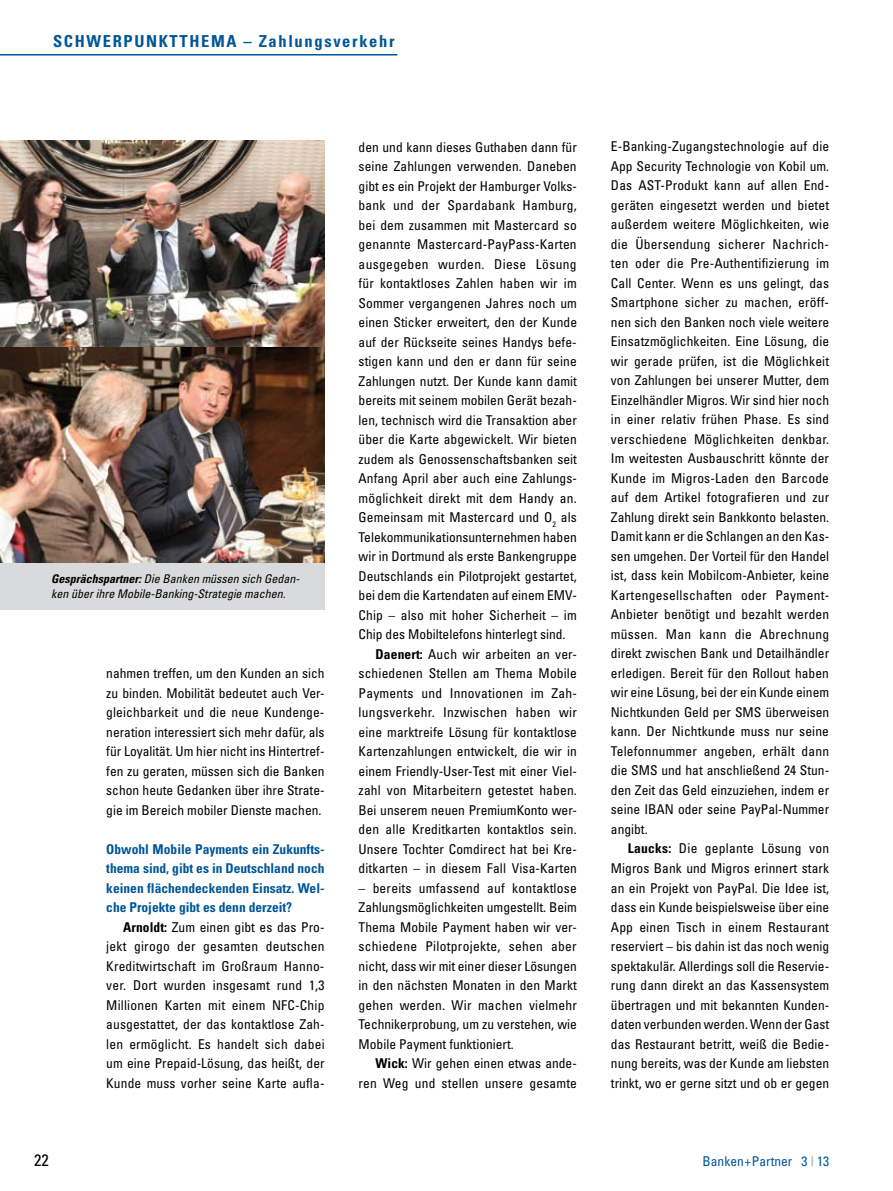
<style>
.page{position:relative;width:893px;height:1191px;background:#fff}
.page>*{position:absolute;margin:0;border:0;box-sizing:border-box;transform-origin:0 0}
.t1{font:700 condensed 16.5px "Univers LT Std";letter-spacing:.1em;color:#005697}
.t2{font:condensed 16.5px "Univers LT Std";color:#000}
.t3{font:condensed 13.5px/19.5px "Univers LT Std";letter-spacing:.005em;color:#000;text-align:justify}
.t4{font:700 condensed 13.5px/19.5px "Univers LT Std";color:#005697;text-align:justify}
.t5{font:condensed 13.5px "Univers LT Std";letter-spacing:.025em;color:#000}
.t6{font:condensed 13.5px "Univers LT Std";color:#005697}
.t7{font:italic condensed 12px/15px "Univers LT Std";color:#000}
.s1{font-weight:700}
.s2{color:#b1b3b4}
</style>
<div class="page">
<img style="left:0;top:140px;width:325px;height:207px">
<img style="left:0;top:347px;width:325px;height:215px">
<div style="left:0;top:562px;width:325px;height:47px;background:#d9dadb"></div>
<hr style="left:0;top:54px;width:397px;height:2px;background:#005697">
<p class="t1" style="left:53px;top:31px;width:35px">Schwe</p>
<p class="t1" style="left:113px;top:31px;width:90px">rpunktthema</p>
<p class="t1" style="left:243px;top:31px;width:153px">– Zahlungsverkehr</p>
<p class="t7" style="left:51px;top:571px;width:250px"><span class="s1">Gesprächspartner:</span> Die Banken müssen sich Gedan&shy;ken über ihre Mobile-Banking-Strategie machen.</p>
<p class="t2" style="left:34px;top:1149px;width:16px">22</p>
<p class="t3" style="left:106px;top:663px;width:220px">nahmen treffen, um den Kunden an sich zu binden. Mobilität bedeutet auch Ver&shy;gleichbarkeit und die neue Kundenge&shy;neration interessiert sich mehr dafür, als für Loyalität. Um hier nicht ins Hintertref&shy;fen zu geraten, müssen sich die Banken schon heute Gedanken über ihre Strate&shy;gie im Bereich mobiler Dienste machen.</p>
<p class="t4" style="left:106px;top:839px;width:220px">Obwohl Mobile Payments ein Zukunfts&shy;thema sind, gibt es in Deutschland noch keinen flächendeckenden Einsatz. Wel&shy;che Projekte gibt es denn derzeit?</p>
<p class="t3" style="left:106px;top:917px;width:220px;text-indent:17px"><span class="s1">Arnoldt:</span> Zum einen gibt es das Pro&shy;jekt girogo der gesamten deutschen Kreditwirtschaft im Großraum Hanno&shy;ver. Dort wurden insgesamt rund 1,3<br>Millionen Karten mit einem NFC-Chip ausgestattet, der das kontaktlose Zah&shy;len ermöglicht. Es handelt sich dabei um eine Prepaid-Lösung, das heißt, der Kunde muss vorher seine Karte aufla-</p>
<p class="t3" style="left:359px;top:137px;width:220px">den und kann dieses Guthaben dann für</p>
<p class="t3" style="left:359px;top:156px;width:220px">seine Zahlungen verwenden. Daneben</p>
<p class="t3" style="left:359px;top:176px;width:220px">gibt es ein Projekt der Hamburger Volks-</p>
<p class="t3" style="left:359px;top:195px;width:220px">bank und der Spardabank Hamburg,</p>
<p class="t3" style="left:359px;top:215px;width:220px">bei dem zusammen mit Mastercard so</p>
<p class="t3" style="left:359px;top:234px;width:220px">genannte Mastercard-PayPass-Karten</p>
<p class="t5" style="left:359px;top:255px;width:220px">ausgegeben wurden. Diese Lösung</p>
<p class="t3" style="left:359px;top:273px;width:220px">für kontaktloses Zahlen haben wir im</p>
<p class="t3" style="left:359px;top:293px;width:220px">Sommer vergangenen Jahres noch um</p>
<p class="t3" style="left:359px;top:312px;width:220px">einen Sticker erweitert, den der Kunde</p>
<p class="t3" style="left:359px;top:332px;width:220px">auf der Rückseite seines Handys befe-</p>
<p class="t3" style="left:359px;top:351px;width:220px">stigen kann und den er dann für seine</p>
<p class="t3" style="left:359px;top:371px;width:220px">Zahlungen nutzt. Der Kunde kann damit</p>
<p class="t3" style="left:359px;top:390px;width:220px">bereits mit seinem mobilen Gerät bezah-</p>
<p class="t3" style="left:359px;top:410px;width:220px">len, technisch wird die Transaktion aber</p>
<p class="t3" style="left:359px;top:429px;width:220px">über die Karte abgewickelt. Wir bieten</p>
<p class="t3" style="left:359px;top:449px;width:220px">zudem als Genossenschaftsbanken seit</p>
<p class="t3" style="left:359px;top:468px;width:220px">Anfang April aber auch eine Zahlungs-</p>
<p class="t3" style="left:359px;top:488px;width:220px">möglichkeit direkt mit dem Handy an.</p>
<p class="t3" style="left:359px;top:507px;width:220px">Gemeinsam mit Mastercard und O<sub>2</sub> als</p>
<p class="t3" style="left:359px;top:527px;width:220px">Telekommunikationsunternehmen haben</p>
<p class="t3" style="left:359px;top:546px;width:220px">wir in Dortmund als erste Bankengruppe</p>
<p class="t3" style="left:359px;top:566px;width:220px">Deutschlands ein Pilotprojekt gestartet,</p>
<p class="t3" style="left:359px;top:585px;width:220px">bei dem die Kartendaten auf einem EMV-</p>
<p class="t3" style="left:359px;top:605px;width:220px">Chip – also mit hoher Sicherheit – im</p>
<p class="t3" style="left:359px;top:624px;width:208px">Chip des Mobiltelefons hinterlegt sind.</p>
<p class="t3" style="left:376px;top:644px;width:203px"><span class="s1">Daenert:</span> Auch wir arbeiten an ver-</p>
<p class="t3" style="left:359px;top:663px;width:220px">schiedenen Stellen am Thema Mobile</p>
<p class="t3" style="left:359px;top:683px;width:220px">Payments und Innovationen im Zah-</p>
<p class="t3" style="left:359px;top:702px;width:220px">lungsverkehr. Inzwischen haben wir</p>
<p class="t3" style="left:359px;top:722px;width:220px">eine marktreife Lösung für kontaktlose</p>
<p class="t3" style="left:359px;top:741px;width:220px">Kartenzahlungen entwickelt, die wir in</p>
<p class="t3" style="left:359px;top:761px;width:220px">einem Friendly-User-Test mit einer Viel-</p>
<p class="t3" style="left:359px;top:780px;width:220px">zahl von Mitarbeitern getestet haben.</p>
<p class="t3" style="left:359px;top:800px;width:220px">Bei unserem neuen PremiumKonto wer-</p>
<p class="t3" style="left:359px;top:819px;width:220px">den alle Kreditkarten kontaktlos sein.</p>
<p class="t3" style="left:359px;top:839px;width:220px">Unsere Tochter Comdirect hat bei Kre-</p>
<p class="t3" style="left:359px;top:858px;width:220px">ditkarten – in diesem Fall Visa-Karten</p>
<p class="t3" style="left:359px;top:878px;width:220px">– bereits umfassend auf kontaktlose Zahlungsmöglichkeiten umgestellt. Beim Thema Mobile Payment haben wir ver&shy;schiedene Pilotprojekte, sehen aber nicht, dass wir mit einer dieser Lösungen in den nächsten Monaten in den Markt gehen werden. Wir machen vielmehr Technikerprobung, um zu verstehen, wie Mobile Payment funktioniert.</p>
<p class="t3" style="left:359px;top:1053px;width:220px;text-align:right"><span class="s1">Wick:</span> Wir gehen einen etwas ande&shy;ren Weg und stellen unsere gesamte</p>
<p class="t3" style="left:611px;top:137px;width:220px">E-Banking-Zugangstechnologie auf die App Security Technologie von Kobil um.<br>Das AST-Produkt kann auf allen End&shy;geräten eingesetzt werden und bietet außerdem weitere Möglichkeiten, wie die Übersendung sicherer Nachrich&shy;ten oder die Pre-Authentifizierung im Call Center. Wenn es uns gelingt, das Smartphone sicher zu machen, eröff&shy;nen sich den Banken noch viele weitere Einsatzmöglichkeiten. Eine Lösung, die wir gerade prüfen, ist die Möglichkeit von Zahlungen bei unserer Mutter, dem Einzelhändler Migros. Wir sind hier noch in einer relativ frühen Phase. Es sind verschiedene Möglichkeiten denkbar.<br>Im weitesten Ausbauschritt könnte der Kunde im Migros-Laden den Barcode auf dem Artikel fotografieren und zur Zahlung direkt sein Bankkonto belasten.<br>Damit kann er die Schlangen an den Kas&shy;sen umgehen. Der Vorteil für den Handel ist, dass kein Mobilcom-Anbieter, keine Kartengesellschaften oder Payment-Anbieter benötigt und bezahlt werden müssen. Man kann die Abrechnung direkt zwischen Bank und Detailhändler erledigen. Bereit für den Rollout haben wir eine Lösung, bei der ein Kunde einem Nichtkunden Geld per SMS überweisen kann. Der Nichtkunde muss nur seine Telefonnummer angeben, erhält dann die SMS und hat anschließend 24 Stun&shy;den Zeit das Geld einzuziehen, indem er seine IBAN oder seine PayPal-Nummer angibt.</p>
<p class="t3" style="left:611px;top:838px;width:220px;text-indent:17px"><span class="s1">Laucks:</span> Die geplante Lösung von Migros Bank und Migros erinnert stark an ein Projekt von PayPal. Die Idee ist, dass ein Kunde beispielsweise über eine App einen Tisch in einem Restaurant reserviert – bis dahin ist das noch wenig spektakulär. Allerdings soll die Reservie&shy;rung dann direkt an das Kassensystem übertragen und mit bekannten Kunden&shy;daten verbunden werden. Wenn der Gast das Restaurant betritt, weiß die Bedie&shy;nung bereits, was der Kunde am liebsten trinkt, wo er gerne sitzt und ob er gegen</p>
<p class="t6" style="left:703px;top:1152px;width:128px">Banken+Partner 3 <span class="s2">I</span> 13</p>
</div>
